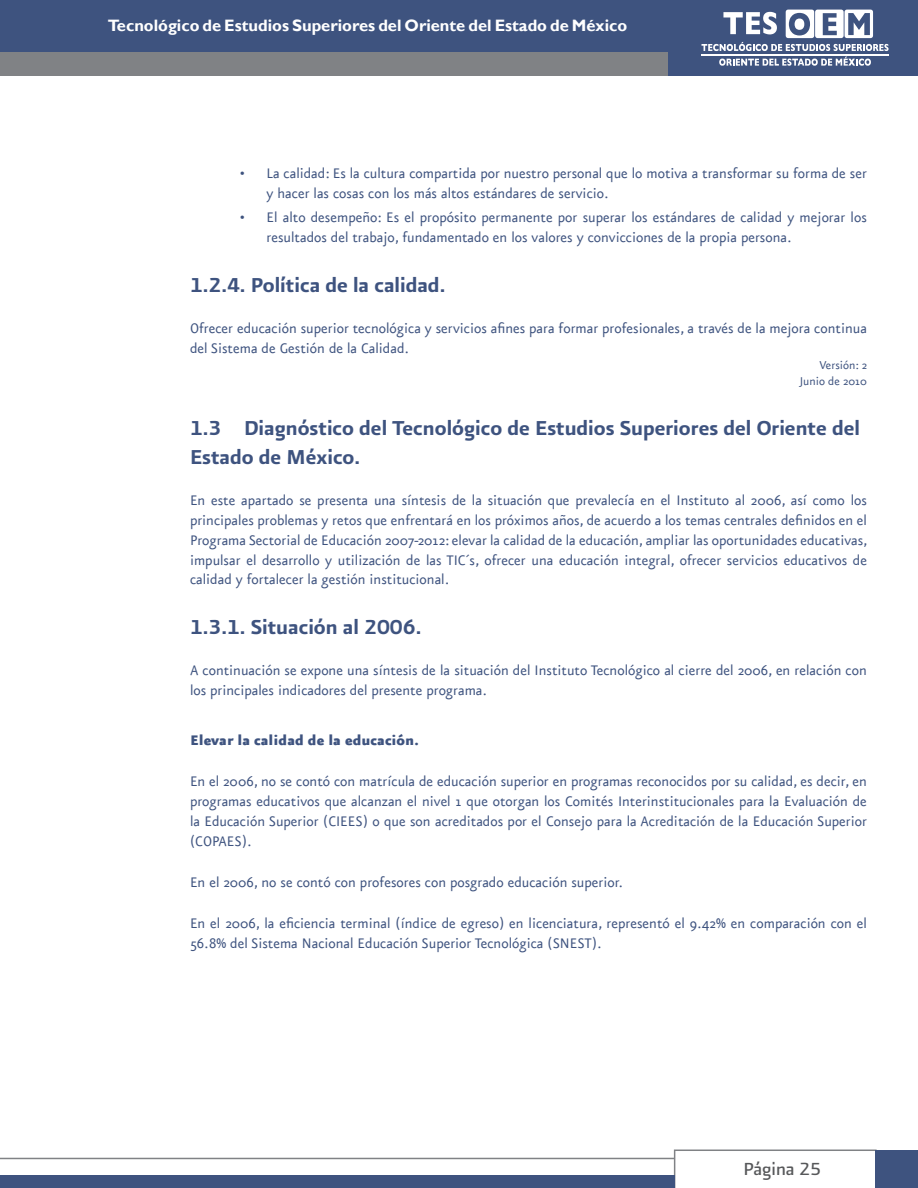
<style>
.page{position:relative;width:918px;height:1188px;background:#fff}
.page>*{position:absolute;margin:0;border:0;box-sizing:border-box;transform-origin:0 0}
.Título_Grande{font:24px/28.8px "Presidencia Firme";color:#3e537f}
.t1{font:21px "Presidencia Base";color:#57585a}
.Párrafo_normal{font:16.5px/19.8px "Eureka Sans";color:#3e537f}
.t2{font:700 16.5px "Gill Sans";color:#fff}
.Título_Grande-2{font:900 16.5px "Eureka Sans";color:#3e537f}
.Párrafo_normal-2{font:13.5px "Eureka Sans";color:#3e537f}
</style>
<div class="page">
<div style="left:0;top:43px;width:667px;height:33px;background:#808285"></div>
<svg style="left:674px;top:1150px;width:202px;height:38px"></svg>
<div style="left:876px;top:1150px;width:42px;height:38px;background:#3e537f"></div>
<div style="left:0;top:1175px;width:675px;height:13px;background:#3e537f"></div>
<hr style="left:0;top:1158px;width:675px;height:1px;background:#808285">
<div style="left:0;top:0;width:918px;height:51px;background:#3e537f"></div>
<div style="left:668px;top:42px;width:250px;height:34px;background:#3e537f"></div>
<svg style="left:719px;top:57px;width:152px;height:9px"></svg>
<hr style="left:701px;top:54px;width:188px;height:1px;background:#fff">
<svg style="left:701px;top:10px;width:188px;height:41px"></svg>
<p class="t2" style="left:108px;top:15px;width:521px">Tecnológico de Estudios Superiores del Oriente del Estado de México</p>
<p class="Párrafo_normal" style="left:267px;top:164px;width:602px;text-indent:-27px">• La calidad: Es la cultura compartida por nuestro personal que lo motiva a transformar su forma de ser y hacer las cosas con los más altos estándares de servicio.</p>
<p class="Párrafo_normal" style="left:267px;top:208px;width:602px;text-indent:-27px">• El alto desempeño: Es el propósito permanente por superar los estándares de calidad y mejorar los resultados del trabajo, fundamentado en los valores y convicciones de la propia persona.</p>
<p class="Título_Grande" style="left:190px;top:270px;width:257px">1.2.4. Política de la calidad.</p>
<p class="Párrafo_normal" style="left:190px;top:319px;width:678px">Ofrecer educación superior tecnológica y servicios afines para formar profesionales, a través de la mejora continua del Sistema de Gestión de la Calidad.</p>
<p class="Párrafo_normal-2" style="left:820px;top:359px;width:49px">Versión: 2</p>
<p class="Párrafo_normal-2" style="left:799px;top:375px;width:69px">Junio de 2010</p>
<p class="Título_Grande" style="left:190px;top:413px;width:672px">1.3 Diagnóstico del Tecnológico de Estudios Superiores del Oriente del<br>Estado de México.</p>
<p class="Párrafo_normal" style="left:190px;top:491px;width:679px;text-align:justify">En este apartado se presenta una síntesis de la situación que prevalecía en el Instituto al 2006, así como los principales problemas y retos que enfrentará en los próximos años, de acuerdo a los temas centrales definidos en el Programa Sectorial de Educación 2007-2012: elevar la calidad de la educación, ampliar las oportunidades educativas, impulsar el desarrollo y utilización de las TIC´s, ofrecer una educación integral, ofrecer servicios educativos de calidad y fortalecer la gestión institucional.</p>
<p class="Título_Grande" style="left:190px;top:613px;width:233px">1.3.1. Situación al 2006.</p>
<p class="Párrafo_normal" style="left:190px;top:662px;width:678px">A continuación se expone una síntesis de la situación del Instituto Tecnológico al cierre del 2006, en relación con los principales indicadores del presente programa.</p>
<p class="Título_Grande-2" style="left:190px;top:732px;width:230px">Elevar la calidad de la educación.</p>
<p class="Párrafo_normal" style="left:190px;top:772px;width:679px;text-align:justify">En el 2006, no se contó con matrícula de educación superior en programas reconocidos por su calidad, es decir, en programas educativos que alcanzan el nivel 1 que otorgan los Comités Interinstitucionales para la Evaluación de la Educación Superior (CIEES) o que son acreditados por el Consejo para la Acreditación de la Educación Superior (COPAES).</p>
<p class="Párrafo_normal" style="left:190px;top:873px;width:434px">En el 2006, no se contó con profesores con posgrado educación superior.</p>
<p class="Párrafo_normal" style="left:190px;top:914px;width:678px">En el 2006, la eficiencia terminal (índice de egreso) en licenciatura, representó el 9.42% en comparación con el<br>56.8% del Sistema Nacional Educación Superior Tecnológica (SNEST).</p>
<p class="t1" style="left:743px;top:1157px;width:79px">Página 25</p>
</div>
